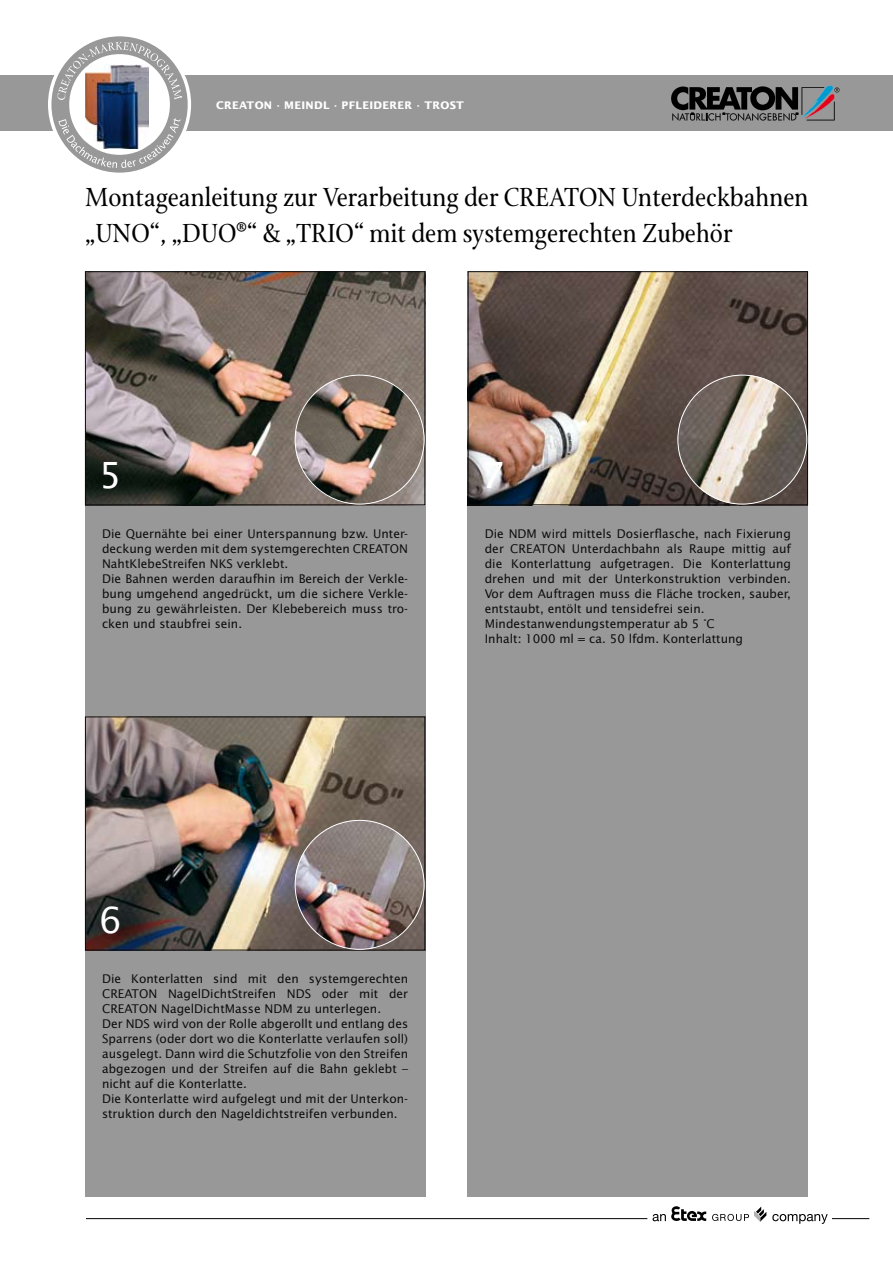
<style>
.page{position:relative;width:893px;height:1263px;background:#fff}
.page>*{position:absolute;margin:0;border:0;box-sizing:border-box;transform-origin:0 0}
.t1{font:36px "Lucida Sans";color:#fff}
.t2{font:28.35px/36px "Stone Print";color:#000}
.t3{font:12px/15px "Lucida Sans";color:#0c0c0d}
.t4{font:700 10.5px "Lucida Sans";letter-spacing:.03em;color:#fff}
</style>
<div class="page">
<div style="left:0;top:76px;width:893px;height:55px;background:#989898"></div>
<hr style="left:832px;top:1218px;width:37px;height:1px;background:#000">
<hr style="left:85px;top:1218px;width:562px;height:1px;background:#000">
<svg style="left:652px;top:1206px;width:176px;height:18px"></svg>
<svg style="left:671px;top:85px;width:168px;height:36px"></svg>
<svg style="left:51px;top:36px;width:137px;height:137px"></svg>
<div style="left:468px;top:271px;width:340px;height:926px;background:#989898"></div>
<img style="left:470px;top:273px;width:336px;height:230px">
<div style="left:468px;top:271px;width:340px;height:234px;border:1px solid #0c0c0d"></div>
<div style="left:85px;top:271px;width:340px;height:926px;background:#989898"></div>
<img style="left:87px;top:273px;width:336px;height:230px">
<div style="left:85px;top:271px;width:340px;height:234px;border:1px solid #0c0c0d"></div>
<img style="left:87px;top:718px;width:336px;height:230px">
<div style="left:85px;top:716px;width:340px;height:234px;border:1px solid #0c0c0d"></div>
<img style="left:295px;top:375px;width:129px;height:129px;border-radius:50%">
<img style="left:295px;top:820px;width:129px;height:130px;border-radius:50%">
<img style="left:677px;top:375px;width:130px;height:129px;border-radius:50%">
<p class="t4" style="left:216px;top:99px;width:249px">CREATON · MEINDL · PFLEIDERER · TROST</p>
<h2 class="t2" style="left:85px;top:179px;width:725px">Montageanleitung zur Verarbeitung der CREATON Unterdeckbahnen „UNO“, „DUO<sup>®</sup>“ &amp; „TRIO“ mit dem systemgerechten Zubehör</h2>
<h1 class="t1" style="left:99px;top:453px;width:24px">5</h1>
<h1 class="t1" style="left:482px;top:453px;width:24px">7</h1>
<p class="t3" style="left:102px;top:526px;width:308px">Die Quernähte bei einer Unterspannung bzw. Unter&shy;deckung werden mit dem systemgerechten CREATON Nahtklebestreifen NKS verklebt.<br>Die Bahnen werden daraufhin im Bereich der Verkle&shy;bung umgehend angedrückt, um die sichere Verkle&shy;bung zu gewährleisten. Der Klebebereich muss tro&shy;cken und staubfrei sein.</p>
<p class="t3" style="left:485px;top:526px;width:308px">Die NDM wird mittels Dosierflasche, nach Fixierung der CREATON Unterdachbahn als Raupe mittig auf die Konterlattung aufgetragen. Die Konterlattung drehen und mit der Unterkonstruktion verbinden.<br>Vor dem Auftragen muss die Fläche trocken, sauber, entstaubt, entölt und tensidefrei sein.<br>M indestanwendungstemperatur ab 5 °C<br>Inhalt: 1000 ml = ca. 50 lfdm. Konterlattung</p>
<h1 class="t1" style="left:99px;top:898px;width:24px">6</h1>
<p class="t3" style="left:102px;top:971px;width:308px">Die Konterlatten sind mit den systemgerechten CREATON Nageldichtstreifen NDS oder mit der CREATON Nageldichtmasse NDM zu unterlegen.<br>Der NDS wird von der Rolle abgerollt und entlang des Sparrens (oder dort wo die Konterlatte verlaufen soll) ausgelegt. Dann wird die Schutzfolie von den Streifen abgezogen und der Streifen auf die Bahn geklebt –- nicht auf die Konterlatte.<br>Die Konterlatte wird aufgelegt und mit der Unterkon&shy;struktion durch den Nageldichtstreifen verbunden.</p>
</div>
